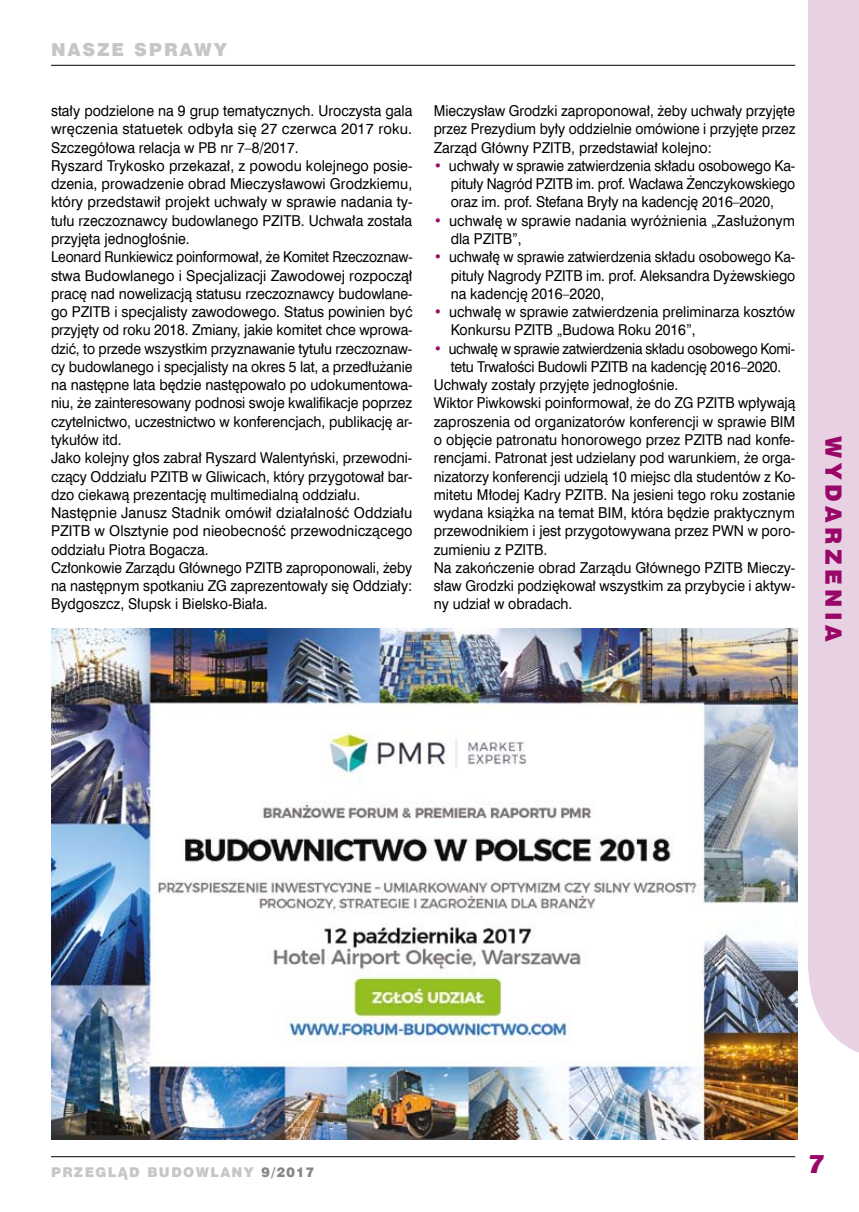
<style>
.page{position:relative;width:859px;height:1212px;background:#fff}
.page>*{position:absolute;margin:0;border:0;box-sizing:border-box;transform-origin:0 0}
.t1{font:italic 25.5px "Swis 721 Blk EU";color:#990868}
.t2{font:22.5px "Swis 721 Blk EU";color:#990868}
.t3{font:18px "Swis 721 Blk EU";letter-spacing:.1em;color:#c6c6c6}
.t4{font:15px/18.3px "Swis 721 EU Normal";color:#000;scale:.94 1}
.t5{font:15px/18.3px "Swis 721 EU Normal";color:#000;text-align:justify;scale:.93 1}
.t6{font:15px/18.3px "Swis 721 EU Normal";color:#000;text-align:justify;scale:.92 1}
.t7{font:15px/18.3px "Swis 721 EU Normal";color:#000;scale:.95 1}
.t8{font:15px "Swis 721 EU Normal";letter-spacing:-.02em;color:#000;scale:.91 1}
.t9{font:13.5px "Swis 721 Blk EU";letter-spacing:.1em;color:#c6c6c6}
.s1{color:#990868}
.s2{color:#878787}
</style>
<div class="page">
<hr style="left:51px;top:1156px;width:744px;height:1px;background:#000">
<hr style="left:51px;top:65px;width:744px;height:1px;background:#000">
<div style="left:808px;top:0;width:51px;height:1053px;background:#e7d1e2"></div>
<img style="left:51px;top:628px;width:746px;height:512px">
<p class="t3" style="left:51px;top:38px;width:177px">NASZE SPRAWY</p>
<p class="t4" style="left:51px;top:102px;width:386px">stały podzielone na 9 grup tematycznych. Uroczysta gala wręczenia statuetek odbyła się 27 czerwca 2017 roku.<br>Szczegółowa relacja w PB nr 7–8/2017.<br>Ryszard Trykosko przekazał, z powodu kolejnego posie&shy;dzenia, prowadzenie obrad Mieczysławowi Grodzkiemu, który przedstawił projekt uchwały w sprawie nadania ty&shy;tułu rzeczoznawcy budowlanego PZITB. Uchwała została przyjęta jednogłośnie.<br>Leonard Runkiewicz poinformował, że Komitet Rzeczoznaw&shy;stwa Budowlanego i Specjalizacji Zawodowej rozpoczął pracę nad nowelizacją statusu rzeczoznawcy budowlane&shy;go PZITB i specjalisty zawodowego. Status powinien być przyjęty od roku 2018. Zmiany, jakie komitet chce wprowa&shy;dzić, to przede wszystkim przyznawanie tytułu rzeczoznaw&shy;cy budowlanego i specjalisty na okres 5 lat, a przedłużanie na następne lata będzie następowało po udokumentowa&shy;niu, że zainteresowany podnosi swoje kwalifikacje poprzez czytelnictwo, uczestnictwo w konferencjach, publikację ar&shy;tykułów itd.<br>Jako kolejny głos zabrał Ryszard Walentyński, przewodni&shy;czący Oddziału PZITB w Gliwicach, który przygotował bar&shy;dzo ciekawą prezentację multimedialną oddziału.<br>Następnie Janusz Stadnik omówił działalność Oddziału PZITB w Olsztynie pod nieobecność przewodniczącego oddziału Piotra Bogacza.<br>Członkowie Zarządu Głównego PZITB zaproponowali, żeby na następnym spotkaniu ZG zaprezentowały się Oddziały:<br>Bydgoszcz, Słupsk i Bielsko-Biała.</p>
<p class="t5" style="left:434px;top:102px;width:390px">Mieczysław Grodzki zaproponował, żeby uchwały przyjęte przez Prezydium były oddzielnie omówione i przyjęte przez Zarząd Główny PZITB, przedstawiał kolejno:</p>
<p class="t5" style="left:451px;top:157px;width:372px;text-indent:-17px"><span class="s1">•</span> uchwały w sprawie zatwierdzenia składu osobowego Ka&shy;pituły Nagród PZITB im. prof. Wacława Żenczykowskiego oraz im. prof. Stefana Bryły na kadencję 2016–2020,</p>
<p class="t7" style="left:451px;top:212px;width:364px;text-indent:-17px"><span class="s1">•</span> uchwałę w sprawie nadania wyróżnienia „Zasłużonym dla PZITB”,</p>
<p class="t6" style="left:451px;top:248px;width:376px;text-indent:-17px"><span class="s1">•</span> uchwałę w sprawie zatwierdzenia składu osobowego Ka&shy;pituły Nagrody PZITB im. prof. Aleksandra Dyżewskiego na kadencję 2016–2020,</p>
<p class="t4" style="left:451px;top:303px;width:368px;text-indent:-17px"><span class="s1">•</span> uchwałę w sprawie zatwierdzenia preliminarza kosztów<br>Konkursu PZITB „Budowa Roku 2016”,</p>
<p class="t8" style="left:434px;top:339px;width:398px"><span class="s1">•</span> uchwałę w sprawie zatwierdzenia składu osobowego Komi-</p>
<p class="t4" style="left:451px;top:358px;width:353px">tetu Trwałości Budowli PZITB na kadencję 2016–2020.</p>
<p class="t4" style="left:434px;top:376px;width:262px">Uchwały zostały przyjęte jednogłośnie.</p>
<p class="t5" style="left:434px;top:394px;width:390px">Wiktor Piwkowski poinformował, że do ZG PZITB wpływają</p>
<p class="t4" style="left:434px;top:413px;width:386px">zaproszenia od organizatorów konferencji w sprawie BIM</p>
<p class="t4" style="left:434px;top:431px;width:386px">o objęcie patronatu honorowego przez PZITB nad konfe-</p>
<p class="t4" style="left:434px;top:449px;width:386px">rencjami. Patronat jest udzielany pod warunkiem, że orga-</p>
<p class="t5" style="left:434px;top:467px;width:390px">nizatorzy konferencji udzielą 10 miejsc dla studentów z Ko-</p>
<p class="t4" style="left:434px;top:486px;width:386px">mitetu Młodej Kadry PZITB. Na jesieni tego roku zostanie</p>
<p class="t7" style="left:434px;top:504px;width:382px">wydana książka na temat BIM, która będzie praktycznym</p>
<p class="t4" style="left:434px;top:522px;width:386px">przewodnikiem i jest przygotowywana przez PWN w poro-</p>
<p class="t4" style="left:434px;top:541px;width:122px">zumieniu z PZITB.</p>
<p class="t4" style="left:434px;top:559px;width:386px">Na zakończenie obrad Zarządu Głównego PZITB Mieczy-</p>
<p class="t5" style="left:434px;top:577px;width:390px">sław Grodzki podziękował wszystkim za przybycie i aktyw-</p>
<p class="t4" style="left:434px;top:595px;width:149px">ny udział w obradach.</p>
<h2 class="t2" style="left:848px;top:436px;width:207px;rotate:90deg">WYDARZENIA</h2>
<p class="t9" style="left:51px;top:1163px;width:265px">PRZEGLĄD BUDOWLANY <span class="s2">9/2017</span></p>
<h1 class="t1" style="left:808px;top:1147px;width:18px">7</h1>
</div>
